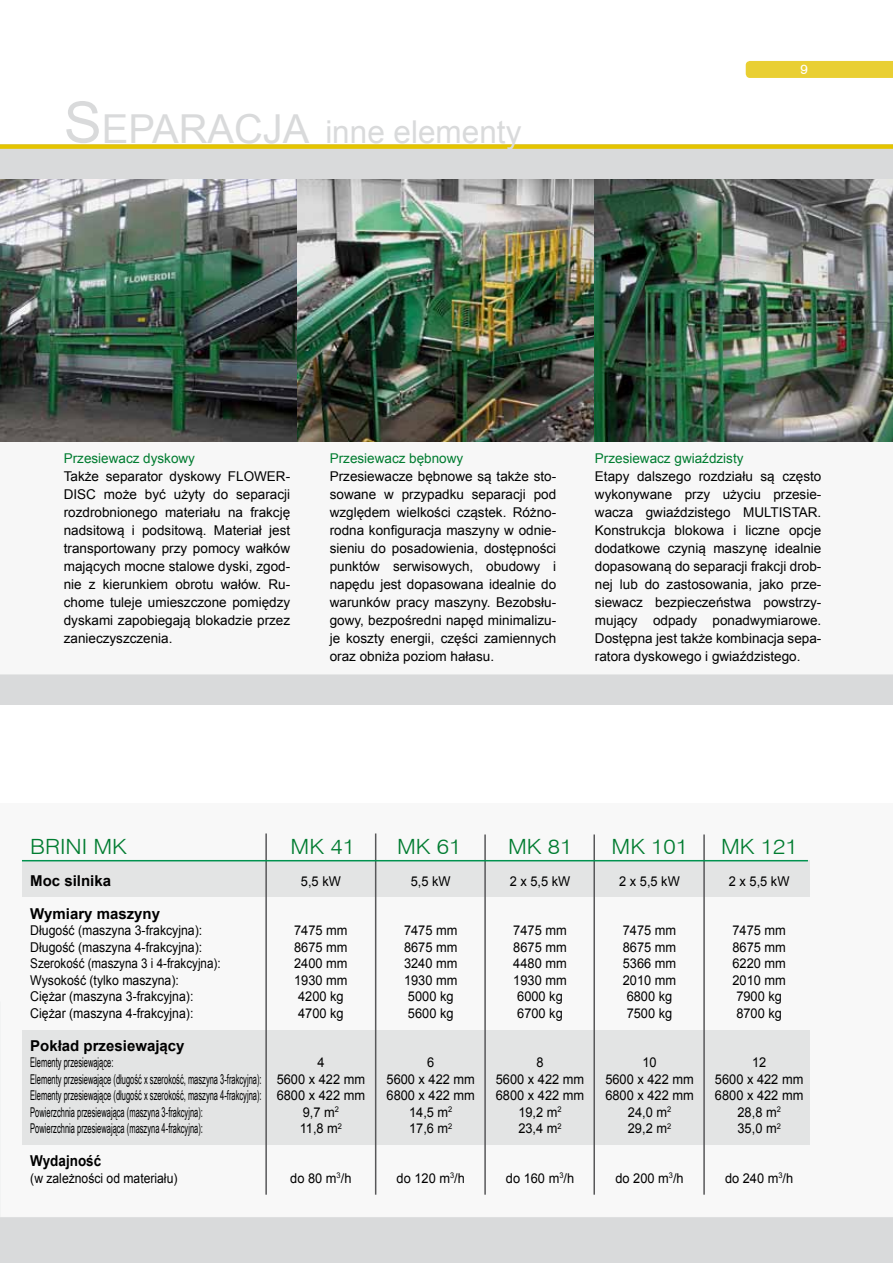
<style>
.page{position:relative;width:893px;height:1263px;background:#fff}
.page>*{position:absolute;margin:0;border:0;box-sizing:border-box;transform-origin:0 0}
.t1{font:31.5px "Arial";color:#d9dadb}
.t2{font:300 21px "Swiss 721 BT";color:#007c30;scale:1.1 1}
.t3{font:700 15px "Arial";color:#000}
.t4{font:700 15px "Arial";color:#000;scale:.9 1}
.t5{font:13.5px/18px "Arial";color:#000;text-align:justify}
.t6{font:13.5px/16.5px "Arial";color:#000;scale:.95 1}
.t7{font:13.5px/16.5px "Arial Narrow";color:#000;scale:.68 1}
.t8{font:13.5px/16.5px "Arial";color:#000;scale:.91 1}
.t9{font:13.5px "Arial";color:#007c30}
.t10{font:13.5px "Arial";color:#000;scale:.9 1}
.t11{font:13.5px "Swiss 721 BT";color:#fff}
.s1{font-size:57px}
.s2{font-size:39.9px}
</style>
<div class="page">
<div style="left:746px;top:61px;width:147px;height:17px;background:#e9cf33"></div>
<div style="left:0;top:145px;width:893px;height:560px;background:#d9dadb"></div>
<div style="left:0;top:441px;width:893px;height:233px;background:#f7f7f7"></div>
<div style="left:0;top:804px;width:893px;height:459px;background:#d9dadb"></div>
<div style="left:0;top:144px;width:893px;height:5px;background:#e4c400"></div>
<div style="left:0;top:804px;width:893px;height:412px;background:#f8f8f8"></div>
<div style="left:22px;top:860px;width:787px;height:37px;background:#e3e4e4"></div>
<div style="left:22px;top:1030px;width:787px;height:115px;background:#e3e4e4"></div>
<hr style="left:265px;top:833px;width:2px;height:362px;background:#58585a">
<hr style="left:375px;top:833px;width:1px;height:362px;background:#58585a">
<hr style="left:484px;top:834px;width:2px;height:361px;background:#58585a">
<hr style="left:593px;top:834px;width:2px;height:361px;background:#58585a">
<hr style="left:703px;top:834px;width:2px;height:361px;background:#58585a">
<hr style="left:22px;top:860px;width:786px;height:1px;background:#01924f">
<img style="left:0;top:179px;width:893px;height:262px">
<h1 class="t1" style="left:64px;top:111px;width:459px"><span class="s1">S</span><span class="s2">EPARACJA</span> inne elementy</h1>
<p class="t11" style="left:800px;top:61px;width:9px">9</p>
<p class="t9" style="left:64px;top:450px;width:133px">Przesiewacz dyskowy</p>
<p class="t5" style="left:64px;top:468px;width:228px">Także separator dyskowy FLOWER-DISC może być użyty do separacji rozdrobnionego materiału na frakcję nadsitową i podsitową. Materiał jest transportowany przy pomocy wałków mających mocne stalowe dyski, zgod&shy;nie z kierunkiem obrotu wałów. Ru&shy;chome tuleje umieszczone pomiędzy dyskami zapobiegają blokadzie przez zanieczyszczenia.</p>
<p class="t9" style="left:330px;top:450px;width:135px">Przesiewacz bębnowy</p>
<p class="t5" style="left:330px;top:468px;width:228px">Przesiewacze bębnowe są także sto&shy;sowane w przypadku separacji pod względem wielkości cząstek. Różno&shy;rodna konfiguracja maszyny w odnie&shy;sieniu do posadowienia, dostępności punktów serwisowych, obudowy i napędu jest dopasowana idealnie do warunków pracy maszyny. Bezobsłu&shy;gowy, bezpośredni napęd minimalizu&shy;je koszty energii, części zamiennych oraz obniża poziom hałasu.</p>
<p class="t9" style="left:595px;top:450px;width:150px">Przesiewacz gwiaździsty</p>
<p class="t5" style="left:595px;top:468px;width:228px">Etapy dalszego rozdziału są często wykonywane przy użyciu przesie&shy;wacza gwiaździstego MULTISTAR.<br>Konstrukcja blokowa i liczne opcje dodatkowe czynią maszynę idealnie dopasowaną do separacji frakcji drob&shy;nej lub do zastosowania, jako prze&shy;siewacz bezpieczeństwa powstrzy&shy;mujący odpady ponadwymiarowe.<br>Dostępna jest także kombinacja sepa&shy;ratora dyskowego i gwiaździstego.</p>
<h2 class="t2" style="left:30px;top:833px;width:89px">BRINI MK</h2>
<h2 class="t2" style="left:291px;top:833px;width:60px">MK 41</h2>
<h2 class="t2" style="left:397px;top:833px;width:60px">MK 61</h2>
<h2 class="t2" style="left:508px;top:833px;width:60px">MK 81</h2>
<h2 class="t2" style="left:611px;top:833px;width:71px">MK 101</h2>
<h2 class="t2" style="left:721px;top:833px;width:71px">MK 121</h2>
<p class="t3" style="left:30px;top:870px;width:82px">Moc silnika</p>
<p class="t3" style="left:30px;top:903px;width:131px">Wymiary maszyny</p>
<p class="t8" style="left:30px;top:922px;width:211px">Długość (maszyna 3-frakcyjna):<br>Długość (maszyna 4-frakcyjna):<br>Szerokość (maszyna 3 i 4-frakcyjna):<br>Wysokość (tylko maszyna):<br>Ciężar (maszyna 3-frakcyjna):<br>Ciężar (maszyna 4-frakcyjna):</p>
<p class="t3" style="left:30px;top:1035px;width:156px">Pokład przesiewający</p>
<p class="t7" style="left:30px;top:1054px;width:342px">Elementy przesiewające:<br>Elementy przesiewające (długość x szerokość, maszyna 3-frakcyjna):<br>Elementy przesiewające (długość x szerokość, maszyna 4-frakcyjna):<br>Powierzchnia przesiewająca (maszyna 3-frakcyjna):<br>Powierzchnia przesiewająca (maszyna 4-frakcyjna):</p>
<p class="t4" style="left:30px;top:1151px;width:80px">Wydajność</p>
<p class="t10" style="left:30px;top:1169px;width:165px">(w zależności od materiału)</p>
<p class="t6" style="left:510px;top:873px;width:65px">2 x 5,5 kW</p>
<p class="t6" style="left:513px;top:922px;width:58px">7475 mm<br>8675 mm<br>4480 mm<br>1930 mm<br>6000 kg<br>6700 kg</p>
<p class="t6" style="left:496px;top:1054px;width:95px;text-align:center">8<br>5600 x 422 mm<br>6800 x 422 mm<br>19,2 m<sup>2<br></sup>23,4 m<sup>2</sup></p>
<p class="t6" style="left:506px;top:1170px;width:73px">do 160 m<sup>3</sup>/h</p>
<p class="t6" style="left:619px;top:873px;width:65px">2 x 5,5 kW</p>
<p class="t6" style="left:623px;top:922px;width:58px">7475 mm<br>8675 mm<br>5366 mm<br>2010 mm<br>6800 kg<br>7500 kg</p>
<p class="t6" style="left:605px;top:1054px;width:95px;text-align:center">10<br>5600 x 422 mm<br>6800 x 422 mm<br>24,0 m<sup>2<br></sup>29,2 m<sup>2</sup></p>
<p class="t6" style="left:615px;top:1170px;width:73px">do 200 m<sup>3</sup>/h</p>
<p class="t6" style="left:729px;top:873px;width:65px">2 x 5,5 kW</p>
<p class="t6" style="left:732px;top:922px;width:58px">7475 mm<br>8675 mm<br>6220 mm<br>2010 mm<br>7900 kg<br>8700 kg</p>
<p class="t6" style="left:715px;top:1054px;width:95px;text-align:center">12<br>5600 x 422 mm<br>6800 x 422 mm<br>28,8 m<sup>2<br></sup>35,0 m<sup>2</sup></p>
<p class="t6" style="left:725px;top:1170px;width:73px">do 240 m<sup>3</sup>/h</p>
<p class="t6" style="left:411px;top:873px;width:44px">5,5 kW</p>
<p class="t6" style="left:404px;top:922px;width:58px">7475 mm<br>8675 mm<br>3240 mm<br>1930 mm<br>5000 kg<br>5600 kg</p>
<p class="t6" style="left:387px;top:1054px;width:95px;text-align:center">6<br>5600 x 422 mm<br>6800 x 422 mm<br>14,5 m<sup>2<br></sup>17,6 m<sup>2</sup></p>
<p class="t6" style="left:397px;top:1170px;width:73px">do 120 m<sup>3</sup>/h</p>
<p class="t6" style="left:301px;top:873px;width:44px">5,5 kW</p>
<p class="t6" style="left:294px;top:922px;width:58px">7475 mm<br>8675 mm<br>2400 mm<br>1930 mm<br>4200 kg<br>4700 kg</p>
<p class="t6" style="left:277px;top:1054px;width:95px;text-align:center">4<br>5600 x 422 mm<br>6800 x 422 mm<br>9,7 m<sup>2<br></sup>11,8 m<sup>2</sup></p>
<p class="t6" style="left:290px;top:1170px;width:66px">do 80 m<sup>3</sup>/h</p>
</div>
